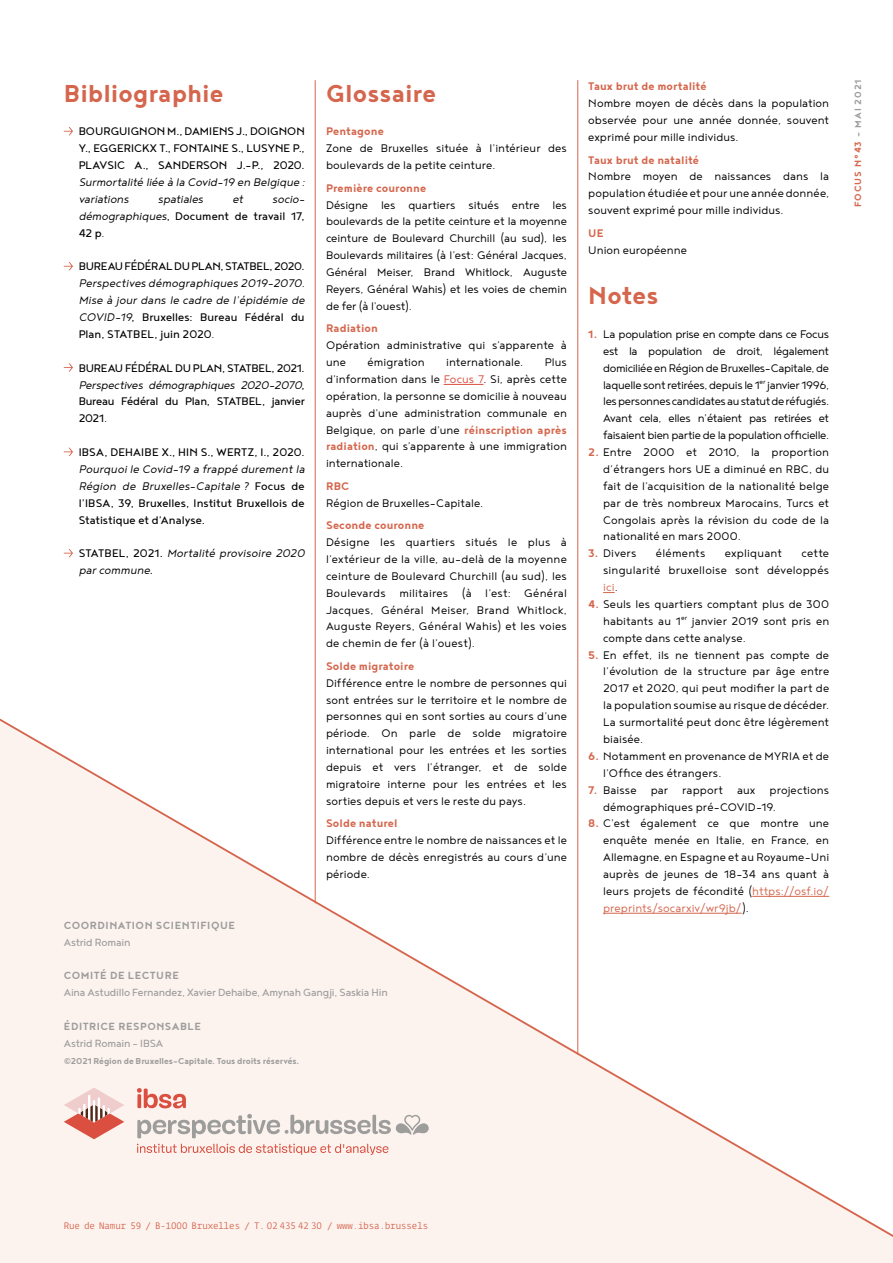
<style>
.page{position:relative;width:893px;height:1263px;background:#fff}
.page>*{position:absolute;margin:0;border:0;box-sizing:border-box;transform-origin:0 0}
.t1{font:700 30px "Noyh";color:#d5664d}
.t2{font:300 13.5px/16.8px "Noyh";letter-spacing:.005em;color:#000;text-align:justify}
.t3{font:13.5px/16.8px "Noyh";letter-spacing:-.005em;color:#000;text-align:justify}
.t4{font:italic 300 13.5px/16.8px "Noyh";color:#000}
.t5{font:700 13.5px "Noyh";letter-spacing:.005em;color:#d5664d}
.t6{font:12.75px "Noyh";letter-spacing:-.015em;color:#9d9d9c}
.t7{font:700 12.75px "Noyh";letter-spacing:.04em;color:#9d9d9c}
.t8{font:700 11.25px "Noyh";letter-spacing:.09em;color:#d5664d}
.t9{font:700 10.5px "Noyh";letter-spacing:-.005em;color:#9d9d9c}
.t10{font:9.3px "Fedra Mono Std";letter-spacing:-.01em;color:#d5664d}
.s1{font-weight:300;font-style:italic}
.s2{font-weight:300}
.s3{font-weight:400;font-style:normal}
.s4{font-style:normal}
.s5{color:#da4f3f}
.s6{font-weight:700;color:#d5664d}
.s7{color:#d5664d}
.s8{color:#9d9d9c}
</style>
<div class="page">
<hr style="left:577px;top:80px;width:1px;height:1000px;background:#d5664d">
<hr style="left:315px;top:80px;width:1px;height:850px;background:#d5664d">
<svg style="left:64px;top:127px;width:9px;height:8px"></svg>
<svg style="left:64px;top:262px;width:9px;height:8px"></svg>
<svg style="left:64px;top:363px;width:9px;height:9px"></svg>
<svg style="left:64px;top:448px;width:9px;height:8px"></svg>
<svg style="left:64px;top:549px;width:9px;height:8px"></svg>
<hr style="left:444px;top:384px;width:39px;height:1px;background:#da4f3f">
<svg style="left:603px;top:592px;width:12px;height:1px"></svg>
<svg style="left:0;top:704px;width:893px;height:551px"></svg>
<svg style="left:64px;top:1087px;width:60px;height:52px"></svg>
<svg style="left:137px;top:1144px;width:251px;height:11px"></svg>
<svg style="left:137px;top:1088px;width:49px;height:20px"></svg>
<svg style="left:137px;top:1114px;width:292px;height:24px"></svg>
<h1 class="t1" style="left:64px;top:76px;width:161px">Bibliographie</h1>
<p class="t3" style="left:79px;top:123px;width:228px">BOURGUIGNON M., DAMIENS J., DOIGNON Y., EGGERICKX T., FONTAINE S., LUSYNE P., PLAVSIC A., SANDERSON J.-P., 2020.</p>
<p class="t4" style="left:79px;top:173px;width:230px">Surmortalité liée à la Covid-19 en Belgique : variations</p>
<p class="t4" style="left:158px;top:190px;width:49px">spatiales</p>
<p class="t4" style="left:232px;top:190px;width:15px">et</p>
<p class="t3" style="left:79px;top:190px;width:230px;text-align:left;text-indent:193px"><span class="s1">socio&shy;démographiques</span>, Document de travail 17,<br>42 p<span class="s2">.</span></p>
<p class="t3" style="left:79px;top:258px;width:228px">BUREAU FÉDÉRAL DU PLAN, STATBEL, 2020.</p>
<p class="t4" style="left:79px;top:275px;width:230px">Perspectives démographiques 2019-2070.<br>Mise à jour dans le cadre de l’épidémie de COVID-19<span class="s3">, Bruxelles: Bureau Fédéral du Plan, STATBEL, juin 2020</span><span class="s4">.</span></p>
<p class="t3" style="left:79px;top:359px;width:228px">BUREAU FÉDÉRAL DU PLAN, STATBEL, 2021.<br><span class="s1">Perspectives démographiques 2020-2070</span>, Bureau Fédéral du Plan, STATBEL, janvier 2021<span class="s2">.</span></p>
<p class="t3" style="left:79px;top:443px;width:228px">IBSA, DEHAIBE X., HIN S., WERTZ, I., 2020.</p>
<p class="t3" style="left:79px;top:460px;width:230px;text-align:left"><span class="s1">Pourquoile Covid-19 a frappé durement la Région de Bruxelles-Capitale ?</span> Fo c u s d e l’IBSA, 39, Bruxelles, Institut Bruxellois de Statistique et d’Analyse.</p>
<p class="t4" style="left:79px;top:545px;width:230px"><span class="s3">S TAT B E L , 2 0 2 1 .</span> Mortalité provisoire 2020 parcommune<span class="s3">.</span></p>
<h1 class="t1" style="left:326px;top:76px;width:112px">Glossaire</h1>
<p class="t5" style="left:326px;top:124px;width:59px">Pentagone</p>
<p class="t2" style="left:326px;top:140px;width:242px">Zone de Bruxelles située à l’intérieur des boulevards de la petite ceinture.</p>
<p class="t5" style="left:326px;top:180px;width:102px">Première couronne</p>
<p class="t2" style="left:326px;top:196px;width:242px">Désigne les quartiers situés entre les boulevards de la petite ceinture et la moyenne ceinture de Boulevard Churchill (au sud), les Boulevards militaires (à l’est: Général Jacques, Général Meiser, Brand Whitlock, Auguste Reyers, Général Wahis) et les voies de chemin de fer (à l’ouest).</p>
<p class="t5" style="left:326px;top:321px;width:53px">Radiation</p>
<p class="t2" style="left:326px;top:337px;width:242px">Opération administrative qui s’apparente à une</p>
<p class="t2" style="left:367px;top:353px;width:59px">émigration</p>
<p class="t2" style="left:446px;top:353px;width:79px">internationale.</p>
<p class="t2" style="left:326px;top:353px;width:242px;text-indent:219px">Plus d’information dans le <span class="s5">Focus 7</span>. Si, après cette opération, la personne se domicilie à nouveau auprès d’une administration communale en Belgique, on parle d’une <span class="s6">réinscription après radiation</span>, qui s’apparente à une immigration internationale.</p>
<p class="t5" style="left:326px;top:478px;width:25px">RBC</p>
<p class="t2" style="left:326px;top:494px;width:159px">Région de Bruxelles-Capitale.</p>
<p class="t5" style="left:326px;top:517px;width:100px">Seconde couronne</p>
<p class="t2" style="left:326px;top:533px;width:242px">Désigne les quartiers situés le plus à l’extérieur de la ville, au-delà de la moyenne ceinture de Boulevard Churchill (au sud), les Boulevards militaires (à l’est: Général Jacques, Général Meiser, Brand Whitlock, Auguste Reyers, Général Wahis) et les voies de chemin de fer (à l’ouest).</p>
<p class="t5" style="left:326px;top:658px;width:90px">Solde migratoire</p>
<p class="t2" style="left:326px;top:674px;width:242px">Différence entre le nombre de personnes qui sont entrées sur le territoire et le nombre de personnes qui en sont sorties au cours d’une période. On parle de solde migratoire international pour les entrées et les sorties depuis et vers l’étranger, et de solde migratoire interne pour les entrées et les sorties depuis et vers le reste du pays.</p>
<p class="t5" style="left:326px;top:816px;width:73px">Solde naturel</p>
<p class="t2" style="left:326px;top:832px;width:242px">Différence entre le nombre de naissances et le nombre de décès enregistrés au cours d’une période.</p>
<p class="t7" style="left:64px;top:918px;width:173px">COORDINATION SCIENTIFIQUE</p>
<p class="t6" style="left:64px;top:935px;width:68px">Astrid Romain</p>
<p class="t7" style="left:64px;top:968px;width:117px">COMITÉ DE LECTURE</p>
<p class="t6" style="left:64px;top:985px;width:326px">Aina Astudillo Fernandez, Xavier Dehaibe, Amynah Gangji, Saskia Hin</p>
<p class="t7" style="left:64px;top:1019px;width:139px">ÉDITRICE RESPONSABLE</p>
<p class="t6" style="left:64px;top:1036px;width:101px">Astrid Romain - IBSA</p>
<p class="t9" style="left:64px;top:1054px;width:237px">©2021 Région de Bruxelles-Capitale. Tous droits réservés.</p>
<p class="t5" style="left:588px;top:79px;width:120px">Taux brut de mortalité</p>
<p class="t2" style="left:588px;top:95px;width:242px">Nombre moyen de décès dans la population observée pour une année donnée, souvent exprimé pour mille individus.</p>
<p class="t5" style="left:588px;top:152px;width:112px">Taux brut de natalité</p>
<p class="t2" style="left:588px;top:168px;width:242px">Nombre moyen de naissances dans la population étudiée et pour une année donnée, souvent exprimé pour mille individus.</p>
<p class="t5" style="left:588px;top:225px;width:17px">UE</p>
<p class="t2" style="left:588px;top:241px;width:100px">Union européenne</p>
<h1 class="t1" style="left:588px;top:278px;width:72px">Notes</h1>
<p class="t2" style="left:603px;top:325px;width:228px;text-indent:-15px"><span class="s6">1.</span> La population prise en compte dans ce Focus est la population de droit, légalement domiciliée en Région de Bruxelles-Capitale, de laquelle sont retirées, depuis le 1<sup>er</sup> janvier 1996, les personnes candidates au statut de réfugiés.<br>Avant cela, elles n’étaient pas retirées et faisaient bien partie de la population officielle.</p>
<p class="t2" style="left:603px;top:443px;width:228px;text-indent:-15px"><span class="s6">2.</span> Entre 2000 et 2010, la proportion d’étrangers hors UE a diminué en RBC, du fait de l’acquisition de la nationalité belge par de très nombreux Marocains, Turcs et Congolais après la révision du code de la nationalité en mars 2000.</p>
<p class="t2" style="left:588px;top:545px;width:50px"><span class="s6">3.</span> Divers</p>
<p class="t2" style="left:656px;top:545px;width:51px">éléments</p>
<p class="t2" style="left:725px;top:545px;width:59px">expliquant</p>
<p class="t2" style="left:603px;top:545px;width:228px;text-indent:198px">cette singularité bruxelloise sont développés <span class="s7">ici</span>.</p>
<p class="t2" style="left:603px;top:595px;width:228px;text-indent:-15px"><span class="s6">4.</span> Seuls les quartiers comptant plus de 300 habitants au 1<sup>er</sup> janvier 2019 sont pris en compte dans cette analyse.</p>
<p class="t2" style="left:603px;top:646px;width:228px;text-indent:-15px"><span class="s6">5.</span> En effet, ils ne tiennent pas compte de l’évolution de la structure par âge entre 2017 et 2020, qui peut modifier la part de la population soumise au risque de décéder.<br>La surmortalité peut donc être légèrement biaisée.</p>
<p class="t2" style="left:603px;top:747px;width:228px;text-indent:-15px"><span class="s6">6.</span> Notamment en provenance de MYRIA et de l’Office des étrangers.</p>
<p class="t2" style="left:603px;top:781px;width:228px;text-indent:-15px"><span class="s6">7.</span> Baisse par rapport aux projections démographiques pré-COVID-19.</p>
<p class="t2" style="left:603px;top:815px;width:228px;text-indent:-15px"><span class="s6">8.</span> C’est également ce que montre une enquête menée en Italie, en France, en Allemagne, en Espagne et au Royaume-Uni auprès de jeunes de 18-34 ans quant à leurs projets de fécondité (<span class="s7">https://osf.io/ preprints/socarxiv/wr9jb/</span>).</p>
<p class="t8" style="left:851px;top:207px;width:129px;rotate:-90deg">FOCUS N°43 <span class="s8">– MAI 2021</span></p>
<p class="t10" style="left:64px;top:1220px;width:366px">Rue de Namur 59 / B-1000 Bruxelles / T. 02 435 42 30 / www.ibsa.brussels</p>
</div>
